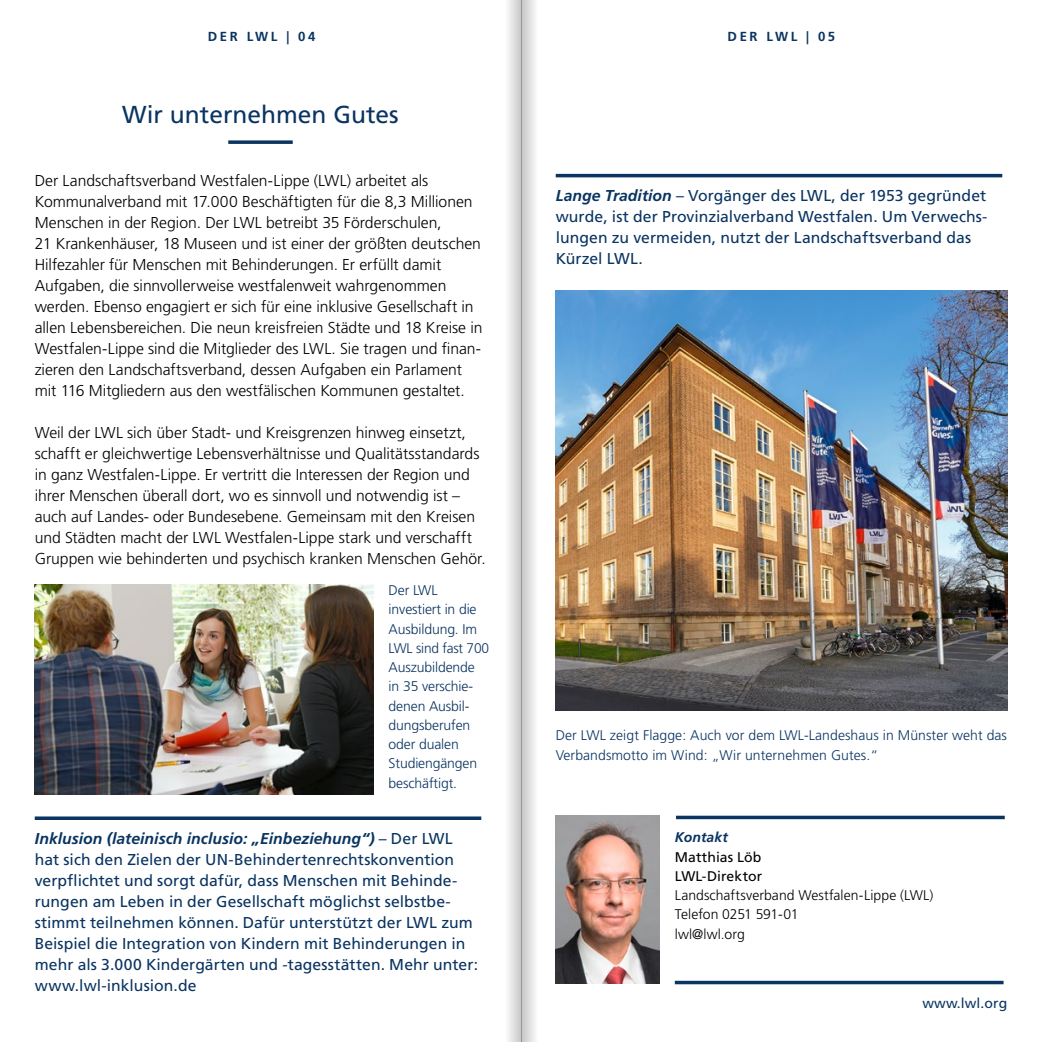
<style>
.page{position:relative;width:1042px;height:1042px;background:#fff}
.page>*{position:absolute;margin:0;border:0;box-sizing:border-box;transform-origin:0 0}
.t1{font:24.5px "Frutiger LT Std";color:#0a3461}
.t2{font:300 15.75px/21px "Frutiger LT Std";color:#000}
.t3{font:15.75px/21px "Frutiger LT Std";letter-spacing:.005em;color:#0a3461}
.t4{font:300 14px/19.2px "Frutiger LT Std";letter-spacing:-.01em;color:#0a3461}
.t5{font:300 14px "Frutiger LT Std";color:#000}
.t6{font:14px "Frutiger LT Std";letter-spacing:.005em;color:#000}
.t7{font:14px "Frutiger LT Std";letter-spacing:.005em;color:#0a3461}
.t8{font:italic 700 14px "Frutiger LT Std";letter-spacing:.005em;color:#0a3461}
.t9{font:700 13.12px "Frutiger LT Std";letter-spacing:.2em;color:#0a3461}
.s1{font-weight:700;font-style:italic}
</style>
<div class="page">
<hr style="left:556px;top:174px;width:446px;height:3px;background:#0a3461">
<img style="left:556px;top:291px;width:451px;height:420px">
<hr style="left:676px;top:816px;width:329px;height:3px;background:#0a3461">
<hr style="left:675px;top:981px;width:328px;height:3px;background:#0a3461">
<img style="left:556px;top:816px;width:104px;height:168px">
<svg style="left:228px;top:140px;width:65px;height:4px"></svg>
<svg style="left:35px;top:816px;width:446px;height:4px;fill:#0b3561"></svg>
<img style="left:35px;top:585px;width:338px;height:210px">
<svg style="left:521px;top:0;width:14px;height:1042px"></svg>
<div style="left:499px;top:0;width:22px;height:1042px;background:linear-gradient(to right,#fff,#cfcfcf)"></div>
<h2 class="t9" style="left:208px;top:29px;width:109px">DER LWL | 04</h2>
<h3 class="t1" style="left:122px;top:100px;width:278px">Wir unternehmen Gutes</h3>
<p class="t2" style="left:35px;top:170px;width:449px">Der Landschaftsverband Westfalen-Lippe (LWL) arbeitet als Kommunalverband mit 17.000 Beschäftigten für die 8,3 Millionen Menschen in der Region. Der LWL betreibt 35 Förderschulen,<br>21 Krankenhäuser, 18 Museen und ist einer der größten deutschen Hilfezahler für Menschen mit Behinderungen. Er erfüllt damit Aufgaben, die sinnvollerweise westfalenweit wahrgenommen werden. Ebenso engagiert er sich für eine inklusive Gesellschaft in allen Lebensbereichen. Die neun kreisfreien Städte und 18 Kreise in Westfalen-Lippe sind die Mitglieder des LWL. Sie tragen und finan&shy;zieren den Landschaftsverband, dessen Aufgaben ein Parlament mit 116 Mitgliedern aus den westfälischen Kommunen gestaltet.</p>
<p class="t2" style="left:35px;top:422px;width:453px">Weil der LWL sich über Stadt- und Kreisgrenzen hinweg einsetzt, schafft er gleichwertige Lebensverhältnisse und Qualitätsstandards in ganz Westfalen-Lippe. Er vertritt die Interessen der Region und ihrer Menschen überall dort, wo es sinnvoll und notwendig ist – auch auf Landes- oder Bundesebene. Gemeinsam mit den Kreisen und Städten macht der LWL Westfalen-Lippe stark und verschafft Gruppen wie behinderten und psychisch kranken Menschen Gehör.</p>
<p class="t4" style="left:389px;top:581px;width:102px">Der LWL investiert in die<br>Ausbildung. Im<br>LWL sind fast 700<br>Auszubildende in 35 verschie&shy;denen Ausbil&shy;dungsberufen oder dualen<br>Studiengängen beschäftigt.</p>
<p class="t3" style="left:35px;top:828px;width:445px"><span class="s1">Inklusion (lateinisch inclusio: „Einbeziehung“)</span> – Der LWL hat sich den Zielen der UN-Behindertenrechtskonvention verpflichtet und sorgt dafür, dass Menschen mit Behinde&shy;rungen am Leben in der Gesellschaft möglichst selbstbe&shy;stimmt teilnehmen können. Dafür unterstützt der LWL zum Beispiel die Integration von Kindern mit Behinderungen in mehr als 3.000 Kindergärten und -tagesstätten. Mehr unter: www.lwl-inklusion.de</p>
<p class="t9" style="left:727px;top:29px;width:109px">DER LWL | 05</p>
<p class="t3" style="left:556px;top:185px;width:433px"><span class="s1">Lange Tradition</span> – Vorgänger des LWL, der 1953 gegründet wurde, ist der Provinzialverband Westfalen. Um Verwechs&shy;lungen zu vermeiden, nutzt der Landschaftsverband das Kürzel LWL.</p>
<p class="t4" style="left:556px;top:726px;width:453px">Der LWL zeigt Flagge: Auch vor dem LWL-Landeshaus in Münster weht das<br>Verbandsmotto im Wind: „Wir unternehmen Gutes.“</p>
<h4 class="t8" style="left:675px;top:829px;width:55px">Kontakt</h4>
<p class="t6" style="left:675px;top:848px;width:88px">Matthias Löb</p>
<p class="t6" style="left:675px;top:868px;width:89px">LWL-Direktor</p>
<p class="t5" style="left:675px;top:887px;width:260px">Landschaftsverband Westfalen-Lippe (LWL)</p>
<p class="t5" style="left:675px;top:906px;width:125px">Telefon 0251 591-01</p>
<p class="t5" style="left:675px;top:926px;width:72px">lwl@lwl.org</p>
<p class="t7" style="left:922px;top:995px;width:86px">www.lwl.org</p>
</div>
